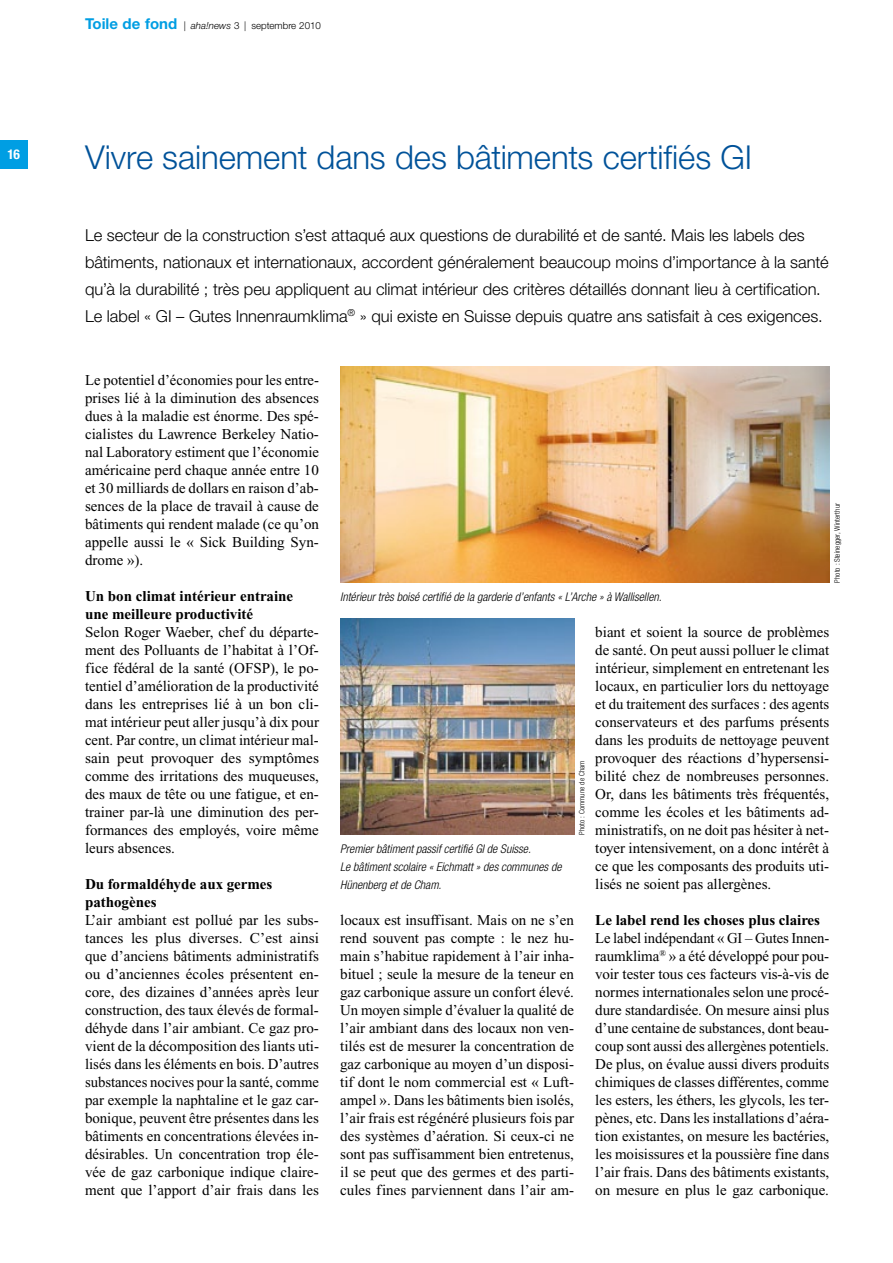
<style>
.page{position:relative;width:893px;height:1263px;background:#fff}
.page>*{position:absolute;margin:0;border:0;box-sizing:border-box;transform-origin:0 0}
.t1{font:300 33px "Helvetica Neue";letter-spacing:-.005em;color:#005299}
.t2{font:300 16.5px/27px "Helvetica Neue";color:#000}
.t3{font:15px/18px "Times New Roman";color:#000;text-align:justify}
.t4{font:700 15px/18px "Times New Roman";color:#000}
.t5{font:700 condensed 13.5px "Helvetica Neue";color:#fff}
.t6{font:italic 300 condensed 12px/18px "Helvetica Neue";color:#000}
.t7{font:300 9.75px "Helvetica Neue";color:#000}
.t8{font:300 condensed 7.5px "Helvetica Neue";color:#000}
.s1{font-weight:700;font-size:15px;color:#009ee3}
.s2{font-style:italic}
</style>
<div class="page">
<div style="left:0;top:140px;width:28px;height:29px;background:#009ee3"></div>
<img style="left:340px;top:367px;width:489px;height:216px">
<img style="left:340px;top:619px;width:234px;height:215px">
<p class="t5" style="left:8px;top:146px;width:14px">16</p>
<p class="t7" style="left:85px;top:19px;width:237px"><span class="s1">Toile de fond</span> | <span class="s2">aha!news</span> 3 | septembre 2010</p>
<h1 class="t1" style="left:85px;top:137px;width:668px">Vivre sainement dans des bâtiments certifiés GI</h1>
<p class="t2" style="left:85px;top:221px;width:745px">Le secteur de la construction s’est attaqué aux questions de durabilité et de santé. Mais les labels des bâtiments, nationaux et internationaux, accordent généralement beaucoup moins d’importance à la santé qu’à la durabilité ; très peu appliquent au climat intérieur des critères détaillés donnant lieu à certification.<br>Le label « GI – Gutes Innenraumklima<sup>®</sup> » qui existe en Suisse depuis quatre ans satisfait à ces exigences.</p>
<p class="t3" style="left:85px;top:371px;width:236px">Le potentiel d’économies pour les entre&shy;prises lié à la diminution des absences dues à la maladie est énorme. Des spé&shy;cialistes du Lawrence Berkeley Natio&shy;nal Laboratory estiment que l’économie américaine perd chaque année entre 10 et 30 milliards de dollars en raison d’ab&shy;sences de la place de travail à cause de bâtiments qui rendent malade (ce qu’on appelle aussi le « Sick Building Syn&shy;drome »).</p>
<p class="t4" style="left:85px;top:587px;width:210px">Un bon climat intérieur entraine une meilleure productivité</p>
<p class="t3" style="left:85px;top:623px;width:235px">Selon Roger Waeber, chef du départe&shy;ment des Polluants de l’habitat à l’Of&shy;fice fédéral de la santé (OFSP), le po&shy;tentiel d’amélioration de la productivité dans les entreprises lié à un bon cli&shy;mat intérieur peut aller jusqu’à dix pour cent. Par contre, un climat intérieur mal&shy;sain peut provoquer des symptômes comme des irritations des muqueuses, des maux de tête ou une fatigue, et en&shy;trainer par-là une diminution des per&shy;formances des employés, voire même leurs absences.</p>
<p class="t4" style="left:85px;top:875px;width:189px">Du formaldéhyde aux germes pathogènes</p>
<p class="t3" style="left:85px;top:911px;width:236px">L’air ambiant est pollué par les subs&shy;tances les plus diverses. C’est ainsi que d’anciens bâtiments administratifs ou d’anciennes écoles présentent en&shy;core, des dizaines d’années après leur construction, des taux élevés de formal&shy;déhyde dans l’air ambiant. Ce gaz pro&shy;vient de la décomposition des liants uti&shy;lisés dans les éléments en bois. D’autres substances nocives pour la santé, comme par exemple la naphtaline et le gaz car&shy;bonique, peuvent être présentes dans les bâtiments en concentrations élevées in&shy;désirables. Un concentration trop éle&shy;vée de gaz carbonique indique claire&shy;ment que l’apport d’air frais dans les</p>
<p class="t3" style="left:340px;top:911px;width:235px">locaux est insuffisant. Mais on ne s’en rend souvent pas compte : le nez hu&shy;main s’habitue rapidement à l’air inha&shy;bituel ; seule la mesure de la teneur en gaz carbonique assure un confort élevé.<br>Un moyen simple d’évaluer la qualité de l’air ambiant dans des locaux non ven&shy;tilés est de mesurer la concentration de gaz carbonique au moyen d’un disposi&shy;tif dont le nom commercial est « Luft&shy;ampel ». Dans les bâtiments bien isolés, l’air frais est régénéré plusieurs fois par des systèmes d’aération. Si ceux-ci ne sont pas suffisamment bien entretenus, il se peut que des germes et des parti&shy;cules fines parviennent dans l’air am-</p>
<p class="t8" style="left:833px;top:583px;width:81px;rotate:-90deg">Photo : Steinegger, Winterthur</p>
<p class="t6" style="left:340px;top:587px;width:323px">Intérieur très boisé certifié de la garderie d’enfants « L’Arche » à Wallisellen.</p>
<p class="t3" style="left:595px;top:623px;width:235px">biant et soient la source de problèmes de santé. On peut aussi polluer le climat intérieur, simplement en entretenant les locaux, en particulier lors du nettoyage et du traitement des surfaces : des agents conservateurs et des parfums présents dans les produits de nettoyage peuvent provoquer des réactions d’hypersensi&shy;bilité chez de nombreuses personnes.<br>Or, dans les bâtiments très fréquentés, comme les écoles et les bâtiments ad&shy;ministratifs, on ne doit pas hésiter à net&shy;toyer intensivement, on a donc intérêt à ce que les composants des produits uti&shy;lisés ne soient pas allergènes.</p>
<p class="t4" style="left:595px;top:911px;width:226px">Le label rend les choses plus claires</p>
<p class="t3" style="left:595px;top:929px;width:235px">Le label indépendant « GI – Gutes Innen&shy;raumklima<sup>®</sup> » a été développé pour pou&shy;voir tester tous ces facteurs vis-à-vis de normes internationales selon une procé&shy;dure standardisée. On mesure ainsi plus d’une centaine de substances, dont beau&shy;coup sont aussi des allergènes potentiels.<br>De plus, on évalue aussi divers produits chimiques de classes différentes, comme les esters, les éthers, les glycols, les ter&shy;pènes, etc. Dans les installations d’aéra&shy;tion existantes, on mesure les bactéries, les moisissures et la poussière fine dans l’air frais. Dans des bâtiments existants, on mesure en plus le gaz carbonique.</p>
<p class="t8" style="left:578px;top:835px;width:75px;rotate:-90deg">Photo : Commune de Cham</p>
<p class="t6" style="left:340px;top:839px;width:223px">Premier bâtiment passif certifié GI de Suisse.<br>Le bâtiment scolaire « Eichmatt » des communes de<br>Hünenberg et de Cham.</p>
</div>
